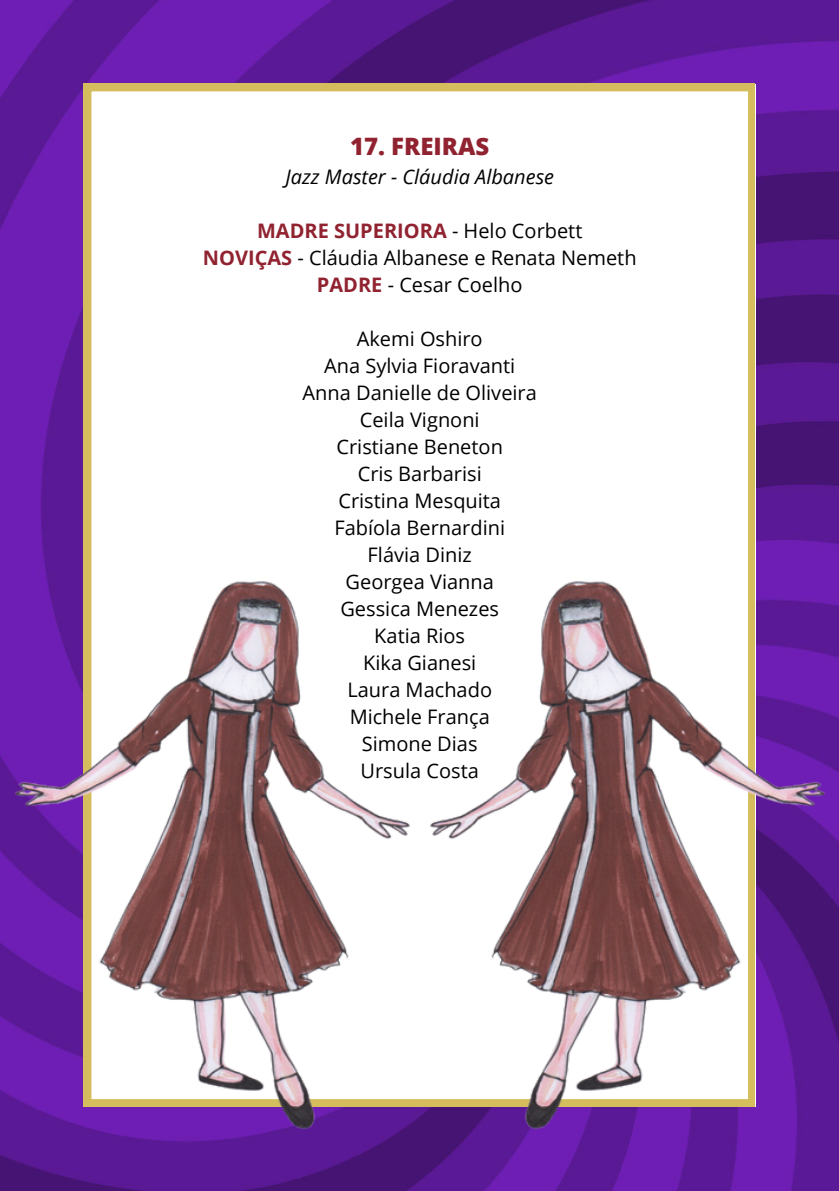
<style>
.page{position:relative;width:839px;height:1191px;background:#fff}
.page>*{position:absolute;margin:0;border:0;box-sizing:border-box;transform-origin:0 0}
.t1{font:800 24px "Open Sans";color:#912331}
.t2{font:20px/27px "Open Sans";color:#000;text-align:center}
.t3{font:italic 20px "Open Sans";color:#000}
.s1{font-weight:700;color:#912331}
</style>
<div class="page">
<img style="left:0;top:0;width:838px;height:1191px">
<svg style="left:84px;top:84px;width:670px;height:450px"></svg>
<img style="left:6px;top:534px;width:344px;height:603px">
<img style="left:350px;top:534px;width:483px;height:603px">
<p class="t1" style="left:350px;top:130px;width:141px">17. FREIRAS</p>
<p class="t3" style="left:285px;top:162px;width:270px">Jazz Master - Cláudia Albanese</p>
<h1 class="t2" style="left:203px;top:217px;width:435px"><span class="s1">MADRE SUPERIORA</span> - Helo Corbett<br><span class="s1">NOVIÇAS</span> - Cláudia Albanese e Renata Nemeth<br><span class="s1">PADRE</span> - Cesar Coelho</h1>
<h1 class="t2" style="left:302px;top:325px;width:236px">Akemi Oshiro<br>Ana Sylvia Fioravanti<br>Anna Danielle de Oliveira<br>Ceila Vignoni<br>Cristiane Beneton<br>Cris Barbarisi<br>Cristina Mesquita<br>Fabíola Bernardini<br>Flávia Diniz<br>Georgea Vianna<br>Gessica Menezes<br>Katia Rios<br>Kika Gianesi<br>Laura Machado<br>Michele França<br>Simone Dias<br>Ursula Costa</h1>
</div>
